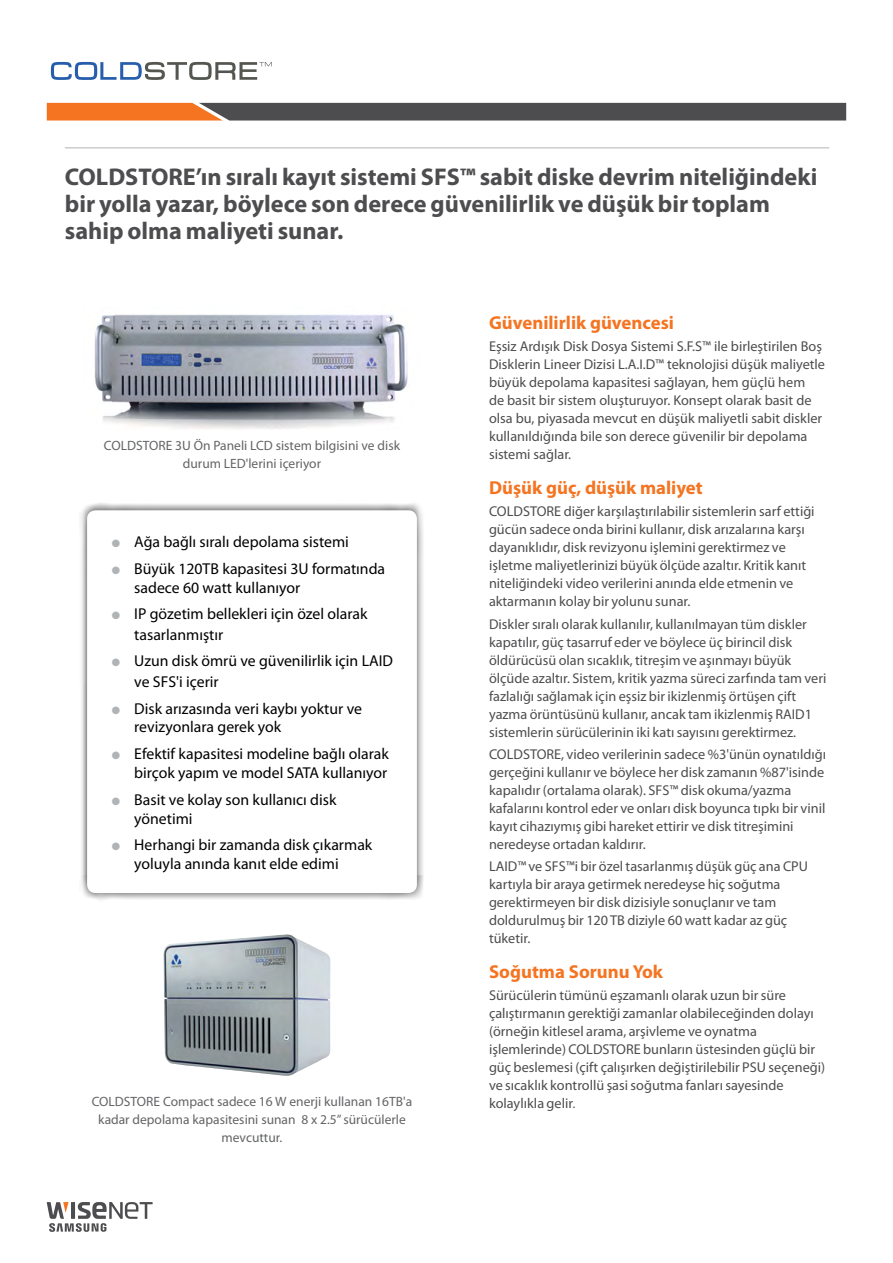
<style>
.page{position:relative;width:893px;height:1263px;background:#fff}
.page>*{position:absolute;margin:0;border:0;box-sizing:border-box;transform-origin:0 0}
.t1{font:700 24.3px/27px "Myriad Pro";color:#4d4d4f}
.t2{font:700 18.75px "Myriad Pro";color:#f47421}
.t3{font:15.75px/18.8px "Myriad Pro";color:#000}
.t4{font:14.25px/18px "Myriad Pro";color:#4d4d4f}
.t5{font:13.5px/18px "Myriad Pro";color:#636466;text-align:center}
.s1{color:#b1b4b6}
.s2{color:#6d6e71}
</style>
<div class="page">
<svg style="left:47px;top:1202px;width:106px;height:30px"></svg>
<svg style="left:47px;top:103px;width:799px;height:18px;background:#735a4b"></svg>
<img style="left:163px;top:934px;width:167px;height:142px">
<hr style="left:65px;top:147px;width:764px;height:1px;background:#b1b4b6">
<img style="left:94px;top:314px;width:314px;height:115px">
<div style="left:79px;top:502px;width:346px;height:399px;background:#000;opacity:.75"></div>
<div style="left:87px;top:510px;width:330px;height:383px;background:#fff;border-radius:9px"></div>
<svg style="left:51px;top:62px;width:221px;height:18px"></svg>
<h1 class="t1" style="left:65px;top:162px;width:754px">COLDSTORE’ın sıralı kayıt sistemi SFS™ sabit diske devrim niteliğindeki bir yolla yazar, böylece son derece güvenilirlik ve düşük bir toplam sahip olma maliyeti sunar.</h1>
<p class="t5" style="left:104px;top:436px;width:298px">COLDSTORE 3U Ön Paneli LCD sistem bilgisini ve disk durum LED'lerini içeriyor</p>
<p class="t3" style="left:112px;top:532px;width:239px"><span class="s1">●</span> Ağa bağlı sıralı depolama sistemi</p>
<p class="t3" style="left:134px;top:559px;width:252px;text-indent:-23px"><span class="s1">●</span> Büyük 120TB kapasitesi 3U formatında sadece 60 watt kullanıyor</p>
<p class="t3" style="left:134px;top:604px;width:235px;line-height:20.2px;text-indent:-23px"><span class="s1">●</span> IP gözetim bellekleri için özel olarak tasarlanmıştır</p>
<p class="t3" style="left:134px;top:651px;width:260px;line-height:20.2px;text-indent:-23px"><span class="s1">●</span> Uzun disk ömrü ve güvenilirlik için LAID ve SFS'i içerir</p>
<p class="t3" style="left:134px;top:699px;width:229px;text-indent:-23px"><span class="s1">●</span> Disk arızasında veri kaybı yoktur ve revizyonlara gerek yok</p>
<p class="t3" style="left:112px;top:744px;width:279px;text-align:right"><span class="s1">●</span> Efektif kapasitesi modeline bağlı olarak birçok yapım ve model SATA kullanıyor</p>
<p class="t3" style="left:134px;top:790px;width:204px;text-indent:-23px"><span class="s1">●</span> Basit ve kolay son kullanıcı disk yönetimi</p>
<p class="t3" style="left:134px;top:835px;width:240px;text-indent:-23px"><span class="s1">●</span> Herhangi bir zamanda disk çıkarmak yoluyla anında kanıt elde edimi</p>
<p class="t5" style="left:92px;top:1092px;width:322px">COLDSTORE Compact sadece 16 W enerji kullanan 16TB'a kadar depolama kapasitesini sunan 8 x 2.5” sürücülerle mevcuttur.</p>
<h2 class="t2" style="left:489px;top:310px;width:186px">Güvenilirlik güvencesi</h2>
<p class="t4" style="left:489px;top:337px;width:337px">Eşsiz Ardışık Disk Dosya Sistemi S.F.S™ ile birleştirilen Boş Disklerin Lineer Dizisi L.A.I.D™ teknolojisi düşük maliyetle büyük depolama kapasitesi sağlayan, hem güçlü hem<br>de basit bir sistem oluşturuyor. Konsept olarak basit de olsa bu, piyasada mevcut en düşük maliyetli sabit diskler kullanıldığında bile son derece güvenilir bir depolama sistemi sağlar.</p>
<h2 class="t2" style="left:489px;top:475px;width:215px">Düşük güç, düşük maliyet</h2>
<p class="t4" style="left:489px;top:502px;width:327px">COLDSTORE diğer karşılaştırılabilir sistemlerin sarf ettiği gücün sadece onda birini kullanır, disk arızalarına karşı dayanıklıdır, disk revizyonu işlemini gerektirmez ve işletme maliyetlerinizi büyük ölçüde azaltır. Kritik kanıt niteliğindeki video verilerini anında elde etmenin ve aktarmanın kolay bir yolunu sunar.</p>
<p class="t4" style="left:489px;top:614px;width:339px">Diskler sıralı olarak kullanılır, kullanılmayan tüm diskler kapatılır, güç tasarruf eder ve böylece üç birincil disk öldürücüsü olan sıcaklık, titreşim ve aşınmayı büyük ölçüde azaltır. Sistem, kritik yazma süreci zarfında tam veri fazlalığı sağlamak için eşsiz bir ikizlenmiş örtüşen çift yazma örüntüsünü kullanır, ancak tam ikizlenmiş RAID1 sistemlerin sürücülerinin iki katı sayısını gerektirmez.</p>
<p class="t4" style="left:489px;top:745px;width:339px">COLDSTORE, video verilerinin sadece %3'ünün oynatıldığı gerçeğini kullanır ve böylece her disk zamanın %87'isinde kapalıdır (ortalama olarak). SFS™ disk okuma/yazma kafalarını kontrol eder ve onları disk boyunca tıpkı bir vinil kayıt cihazıymış gibi hareket ettirir ve disk titreşimini neredeyse ortadan kaldırır.</p>
<p class="t4" style="left:489px;top:857px;width:321px">LAID™ ve SFS™i bir özel tasarlanmış düşük güç ana CPU kartıyla bir araya getirmek neredeyse hiç soğutma gerektirmeyen bir disk dizisiyle sonuçlanır ve tam doldurulmuş bir 120 TB diziyle 60 watt kadar az güç tüketir.</p>
<h2 class="t2" style="left:489px;top:959px;width:176px">Soğutma Sorunu Yok</h2>
<p class="t4" style="left:489px;top:986px;width:338px">Sürücülerin tümünü eşzamanlı olarak uzun bir süre çalıştırmanın gerektiği zamanlar olabileceğinden dolayı (örneğin kitlesel arama, arşivleme ve oynatma işlemlerinde) COLDSTORE bunların üstesinden güçlü bir güç beslemesi (çift çalışırken değiştirilebilir PSU seçeneği) ve sıcaklık kontrollü şasi soğutma fanları sayesinde kolaylıkla gelir<span class="s2">.</span></p>
</div>
